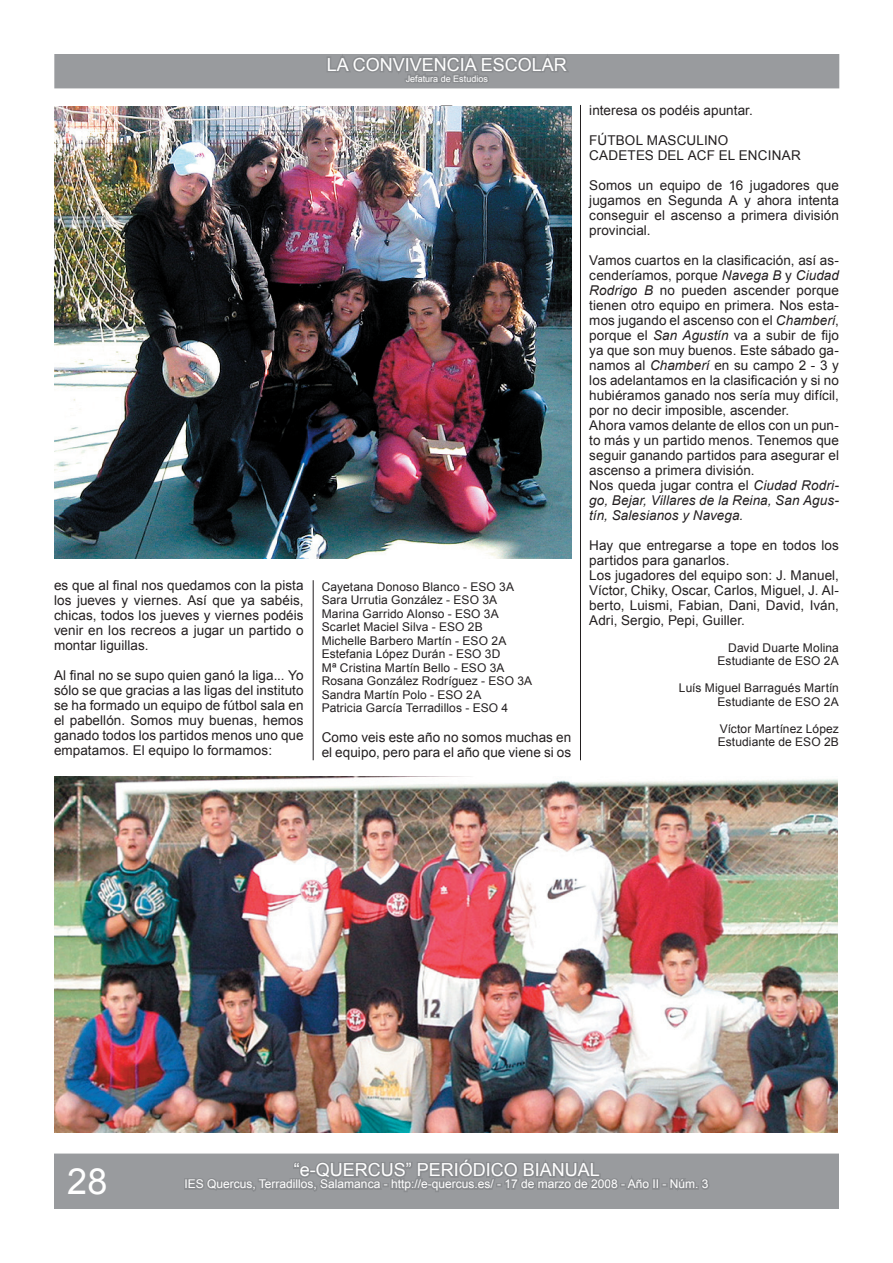
<style>
.page{position:relative;width:893px;height:1263px;background:#fff}
.page>*{position:absolute;margin:0;border:0;box-sizing:border-box;transform-origin:0 0}
.t1{font:36px "Arial";color:#fff}
.t2{font:18px "Arial";color:#fff}
.t3{font:13.5px/15px "Arial";letter-spacing:.005em;color:#231f20}
.t4{font:12px/13.5px "Arial";letter-spacing:.01em;color:#231f20}
.t5{font:12px "Arial";color:#fff}
.t6{font:9px "Arial";color:#fff}
.s1{font-style:italic}
</style>
<div class="page">
<div style="left:55px;top:55px;width:783px;height:33px;background:#999b9e"></div>
<div style="left:54px;top:54px;width:785px;height:34px;border:2px solid #999b9e"></div>
<svg style="left:325px;top:54px;width:247px;height:35px"></svg>
<div style="left:55px;top:1154px;width:783px;height:54px;background:#999b9e"></div>
<div style="left:54px;top:1153px;width:785px;height:56px;border:2px solid #999b9e"></div>
<div style="left:184px;top:1178px;width:4px;height:12px;border:3px solid #8a8c8f"></div>
<svg style="left:186px;top:1153px;width:467px;height:39px"></svg>
<div style="left:652px;top:1178px;width:4px;height:12px;border:3px solid #8a8c8f"></div>
<div style="left:655px;top:1178px;width:5px;height:12px;border:3px solid #8a8c8f"></div>
<svg style="left:661px;top:1153px;width:51px;height:37px"></svg>
<hr style="left:313px;top:580px;width:1px;height:180px;background:#231f20">
<hr style="left:580px;top:105px;width:1px;height:655px;background:#231f20">
<img style="left:54px;top:106px;width:517px;height:453px">
<img style="left:54px;top:776px;width:783px;height:357px">
<p class="t3" style="left:54px;top:578px;width:251px;text-align:justify">es que al final nos quedamos con la pista los jueves y viernes. Así que ya sabéis, chicas, todos los jueves y viernes podéis venir en los recreos a jugar un partido o montar liguillas.</p>
<p class="t3" style="left:54px;top:668px;width:251px;text-align:justify">Al final no se supo quien ganó la liga... Yo sólo se que gracias a las ligas del instituto se ha formado un equipo de fútbol sala en el pabellón. Somos muy buenas, hemos ganado todos los partidos menos uno que empatamos. El equipo lo formamos:</p>
<h2 class="t2" style="left:327px;top:53px;width:242px">LA CONVIVENCIA ESCOLAR</h2>
<p class="t6" style="left:406px;top:73px;width:84px">Jefatura de Estudios</p>
<p class="t4" style="left:322px;top:580px;width:212px">Cayetana Donoso Blanco - ESO 3A<br>Sara Urrutia González - ESO 3A<br>Marina Garrido Alonso - ESO 3A<br>Scarlet Maciel Silva - ESO 2B<br>Michelle Barbero Martín - ESO 2A<br>Estefania López Durán - ESO 3D<br>Mª Cristina Martín Bello - ESO 3A<br>Rosana González Rodríguez - ESO 3A<br>Sandra Martín Polo - ESO 2A<br>Patricia García Terradillos - ESO 4</p>
<p class="t3" style="left:322px;top:730px;width:251px">Como veis este año no somos muchas en el equipo, pero para el año que viene si os</p>
<p class="t3" style="left:589px;top:103px;width:165px">interesa os podéis apuntar.</p>
<p class="t3" style="left:589px;top:133px;width:213px">FÚTBOL MASCULINO<br>CADETES DEL ACF EL ENCINAR</p>
<p class="t3" style="left:589px;top:178px;width:251px;text-align:justify">Somos un equipo de 16 jugadores que jugamos en Segunda A y ahora intenta conseguir el ascenso a primera división provincial.</p>
<p class="t3" style="left:589px;top:253px;width:251px">Vamos cuartos en la clasificación, así as&shy;cenderíamos, porque <span class="s1">Navega B</span> y <span class="s1">Ciudad Rodrigo B</span> no pueden ascender porque tienen otro equipo en primera. Nos esta&shy;mos jugando el ascenso con el <span class="s1">Chamberí</span>, porque el <span class="s1">San Agustín</span> va a subir de fijo ya que son muy buenos. Este sábado ga&shy;namos al <span class="s1">Chamberí</span> en su campo 2 - 3 y los adelantamos en la clasificación y si no hubiéramos ganado nos sería muy difícil, por no decir imposible, ascender.<br>Ahora vamos delante de ellos con un pun&shy;to más y un partido menos. Tenemos que seguir ganando partidos para asegurar el ascenso a primera división.<br>Nos queda jugar contra el <span class="s1">Ciudad Rodri&shy;go, Bejar, Villares de la Reina, San Agus&shy;tín, Salesianos y Navega.</span></p>
<p class="t3" style="left:589px;top:538px;width:251px">Hay que entregarse a tope en todos los partidos para ganarlos.<br>Los jugadores del equipo son: J. Manuel, Víctor, Chiky, Oscar, Carlos, Miguel, J. Al&shy;berto, Luismi, Fabian, Dani, David, Iván, Adri, Sergio, Pepi, Guiller.</p>
<p class="t4" style="left:717px;top:641px;width:123px;text-align:right">David Duarte Molina<br>Estudiante de ESO 2A</p>
<p class="t4" style="left:679px;top:681px;width:162px;text-align:right">Luís Miguel Barragués Martín<br>Estudiante de ESO 2A</p>
<p class="t4" style="left:718px;top:722px;width:123px">Víctor Martínez López<br>Estudiante de ESO 2B</p>
<h1 class="t1" style="left:67px;top:1157px;width:42px">28</h1>
<h2 class="t2" style="left:294px;top:1158px;width:308px">“e-QUERCUS” PERIÓDICO BIANUAL</h2>
<p class="t5" style="left:184px;top:1176px;width:526px">IES Quercus, Terradillos, Salamanca - http://e-quercus.es/ - 17 de marzo de 2008 - Año II - Núm. 3</p>
</div>
